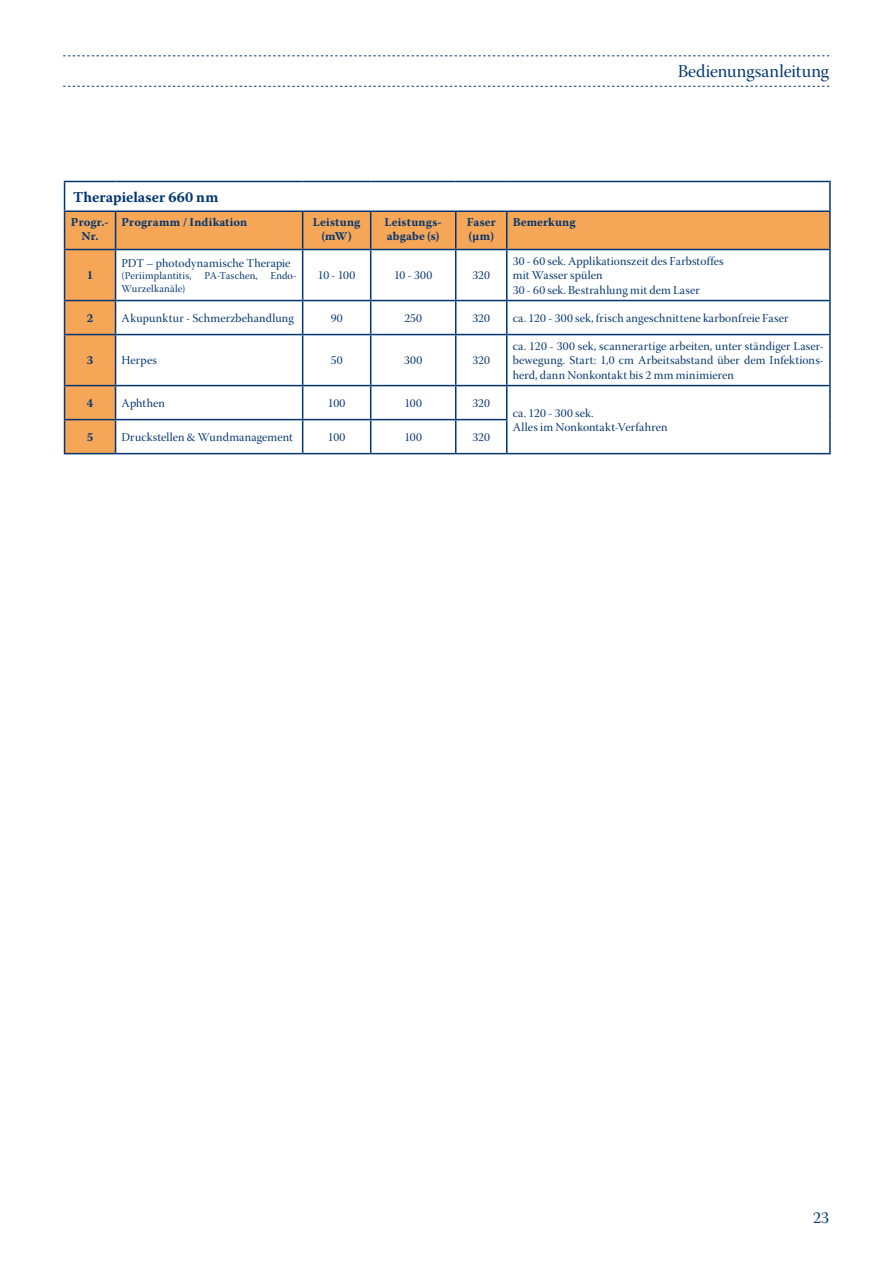
<style>
.page{position:relative;width:893px;height:1263px;background:#fff}
.page>*{position:absolute;margin:0;border:0;box-sizing:border-box;transform-origin:0 0}
.t1{font:18px "Warnock Pro Subh";color:#003571}
.t2{font:16.5px "Warnock Pro Subh";color:#003571}
.t3{font:700 15px "Warnock Pro";letter-spacing:.005em;color:#003571}
.t4{font:12px/14.4px "Warnock Pro Subh";letter-spacing:.01em;color:#003571}
.t5{font:700 12px/14.4px "Warnock Pro";letter-spacing:.015em;color:#003571;text-align:center}
.t6{font:10.5px/12.6px "Warnock Pro Subh";letter-spacing:.015em;color:#003571}
</style>
<div class="page">
<svg style="left:63px;top:56px;width:766px;height:1px"></svg>
<svg style="left:63px;top:86px;width:766px;height:1px"></svg>
<svg style="left:65px;top:212px;width:764px;height:241px"></svg>
<svg style="left:64px;top:182px;width:1px;height:28px"></svg>
<hr style="left:64px;top:181px;width:52px;height:1px;background:#003571">
<hr style="left:116px;top:181px;width:187px;height:1px;background:#003571">
<hr style="left:303px;top:181px;width:68px;height:1px;background:#003571">
<hr style="left:371px;top:181px;width:85px;height:1px;background:#003571">
<hr style="left:456px;top:181px;width:51px;height:1px;background:#003571">
<hr style="left:507px;top:181px;width:324px;height:1px;background:#003571">
<hr style="left:829px;top:182px;width:2px;height:28px;background:#003571">
<hr style="left:64px;top:212px;width:1px;height:37px;background:#003571">
<hr style="left:64px;top:210px;width:52px;height:2px;background:#003571">
<hr style="left:115px;top:212px;width:1px;height:37px;background:#003571">
<hr style="left:116px;top:210px;width:187px;height:2px;background:#003571">
<hr style="left:303px;top:210px;width:68px;height:2px;background:#003571">
<hr style="left:371px;top:210px;width:85px;height:2px;background:#003571">
<hr style="left:456px;top:210px;width:51px;height:2px;background:#003571">
<hr style="left:507px;top:210px;width:324px;height:2px;background:#003571">
<hr style="left:302px;top:212px;width:1px;height:37px;background:#003571">
<hr style="left:370px;top:212px;width:1px;height:37px;background:#003571">
<hr style="left:455px;top:212px;width:1px;height:37px;background:#003571">
<hr style="left:506px;top:212px;width:1px;height:37px;background:#003571">
<hr style="left:829px;top:212px;width:2px;height:37px;background:#003571">
<hr style="left:64px;top:250px;width:1px;height:50px;background:#003571">
<hr style="left:64px;top:301px;width:1px;height:33px;background:#003571">
<hr style="left:64px;top:249px;width:52px;height:1px;background:#003571">
<hr style="left:64px;top:300px;width:52px;height:1px;background:#003571">
<hr style="left:115px;top:250px;width:1px;height:50px;background:#003571">
<hr style="left:115px;top:301px;width:1px;height:33px;background:#003571">
<hr style="left:116px;top:249px;width:187px;height:1px;background:#003571">
<hr style="left:303px;top:249px;width:68px;height:1px;background:#003571">
<hr style="left:371px;top:249px;width:85px;height:1px;background:#003571">
<hr style="left:456px;top:249px;width:51px;height:1px;background:#003571">
<hr style="left:507px;top:249px;width:324px;height:1px;background:#003571">
<hr style="left:302px;top:250px;width:1px;height:50px;background:#003571">
<hr style="left:370px;top:250px;width:1px;height:50px;background:#003571">
<hr style="left:455px;top:250px;width:1px;height:50px;background:#003571">
<hr style="left:506px;top:250px;width:1px;height:50px;background:#003571">
<hr style="left:829px;top:250px;width:2px;height:50px;background:#003571">
<hr style="left:302px;top:301px;width:1px;height:33px;background:#003571">
<hr style="left:370px;top:301px;width:1px;height:33px;background:#003571">
<hr style="left:455px;top:301px;width:1px;height:33px;background:#003571">
<hr style="left:506px;top:301px;width:1px;height:33px;background:#003571">
<hr style="left:829px;top:301px;width:2px;height:33px;background:#003571">
<hr style="left:116px;top:300px;width:187px;height:1px;background:#003571">
<hr style="left:303px;top:300px;width:68px;height:1px;background:#003571">
<hr style="left:371px;top:300px;width:85px;height:1px;background:#003571">
<hr style="left:456px;top:300px;width:51px;height:1px;background:#003571">
<hr style="left:507px;top:300px;width:324px;height:1px;background:#003571">
<hr style="left:64px;top:335px;width:1px;height:50px;background:#003571">
<hr style="left:64px;top:334px;width:52px;height:1px;background:#003571">
<hr style="left:115px;top:335px;width:1px;height:50px;background:#003571">
<hr style="left:116px;top:334px;width:187px;height:1px;background:#003571">
<hr style="left:303px;top:334px;width:68px;height:1px;background:#003571">
<hr style="left:371px;top:334px;width:85px;height:1px;background:#003571">
<hr style="left:456px;top:334px;width:51px;height:1px;background:#003571">
<hr style="left:507px;top:334px;width:324px;height:1px;background:#003571">
<hr style="left:302px;top:335px;width:1px;height:50px;background:#003571">
<hr style="left:370px;top:335px;width:1px;height:50px;background:#003571">
<hr style="left:455px;top:335px;width:1px;height:50px;background:#003571">
<hr style="left:506px;top:335px;width:1px;height:50px;background:#003571">
<hr style="left:829px;top:335px;width:2px;height:50px;background:#003571">
<hr style="left:64px;top:386px;width:1px;height:33px;background:#003571">
<hr style="left:64px;top:385px;width:52px;height:1px;background:#003571">
<hr style="left:115px;top:386px;width:1px;height:33px;background:#003571">
<hr style="left:116px;top:385px;width:187px;height:1px;background:#003571">
<hr style="left:303px;top:385px;width:68px;height:1px;background:#003571">
<hr style="left:371px;top:385px;width:85px;height:1px;background:#003571">
<hr style="left:456px;top:385px;width:51px;height:1px;background:#003571">
<hr style="left:302px;top:386px;width:1px;height:33px;background:#003571">
<hr style="left:370px;top:386px;width:1px;height:33px;background:#003571">
<hr style="left:455px;top:386px;width:1px;height:33px;background:#003571">
<hr style="left:506px;top:386px;width:1px;height:33px;background:#003571">
<hr style="left:507px;top:385px;width:324px;height:1px;background:#003571">
<hr style="left:829px;top:386px;width:2px;height:34px;background:#003571">
<hr style="left:829px;top:420px;width:2px;height:33px;background:#003571">
<hr style="left:64px;top:420px;width:1px;height:33px;background:#003571">
<hr style="left:64px;top:419px;width:52px;height:1px;background:#003571">
<hr style="left:64px;top:453px;width:52px;height:1px;background:#003571">
<hr style="left:115px;top:420px;width:1px;height:33px;background:#003571">
<hr style="left:116px;top:419px;width:187px;height:1px;background:#003571">
<hr style="left:116px;top:453px;width:187px;height:1px;background:#003571">
<hr style="left:302px;top:420px;width:1px;height:33px;background:#003571">
<hr style="left:303px;top:419px;width:68px;height:1px;background:#003571">
<hr style="left:371px;top:419px;width:85px;height:1px;background:#003571">
<hr style="left:456px;top:419px;width:51px;height:1px;background:#003571">
<hr style="left:370px;top:420px;width:1px;height:33px;background:#003571">
<hr style="left:455px;top:420px;width:1px;height:33px;background:#003571">
<hr style="left:303px;top:453px;width:68px;height:1px;background:#003571">
<hr style="left:371px;top:453px;width:85px;height:1px;background:#003571">
<hr style="left:456px;top:453px;width:51px;height:1px;background:#003571">
<hr style="left:506px;top:420px;width:1px;height:33px;background:#003571">
<hr style="left:507px;top:453px;width:324px;height:1px;background:#003571">
<h1 class="t1" style="left:678px;top:61px;width:153px">Bedienungsanleitung</h1>
<p class="t3" style="left:73px;top:188px;width:147px">Therapielaser 660 nm</p>
<p class="t5" style="left:71px;top:215px;width:40px">Progr.-<br>Nr.</p>
<p class="t5" style="left:122px;top:215px;width:127px">Programm / Indikation</p>
<p class="t5" style="left:313px;top:215px;width:49px">Leistung (mW)</p>
<p class="t5" style="left:384px;top:215px;width:59px;text-align:left">Leistungs&shy;abgabe (s)</p>
<p class="t5" style="left:467px;top:215px;width:31px;text-align:left">Faser (μm)</p>
<p class="t5" style="left:513px;top:215px;width:64px">Bemerkung</p>
<p class="t5" style="left:87px;top:268px;width:8px">1</p>
<p class="t4" style="left:513px;top:255px;width:212px">30 - 60 sek. Applikationszeit des Farbstoffes mit Wasser spülen<br>30 - 60 sek. Bestrahlung mit dem Laser</p>
<p class="t4" style="left:122px;top:257px;width:171px">PDT – photodynamische Therapie</p>
<p class="t6" style="left:122px;top:271px;width:177px">(Periimplantitis, PA-Taschen, Endo-<br>Wurzelkanäle)</p>
<p class="t4" style="left:318px;top:270px;width:39px">10 - 100</p>
<p class="t4" style="left:394px;top:270px;width:40px">10 - 300</p>
<p class="t4" style="left:472px;top:270px;width:19px">320</p>
<p class="t5" style="left:87px;top:311px;width:8px">2</p>
<p class="t4" style="left:122px;top:312px;width:174px">Akupunktur - Schmerzbehandlung</p>
<p class="t4" style="left:331px;top:312px;width:13px">90</p>
<p class="t4" style="left:404px;top:312px;width:19px">250</p>
<p class="t4" style="left:472px;top:312px;width:19px">320</p>
<p class="t4" style="left:513px;top:312px;width:277px">ca. 120 - 300 sek, frisch angeschnittene karbonfreie Faser</p>
<p class="t5" style="left:87px;top:353px;width:8px">3</p>
<p class="t4" style="left:122px;top:355px;width:37px">Herpes</p>
<p class="t4" style="left:331px;top:355px;width:13px">50</p>
<p class="t4" style="left:404px;top:355px;width:20px">300</p>
<p class="t4" style="left:472px;top:355px;width:19px">320</p>
<p class="t4" style="left:513px;top:340px;width:313px;text-align:justify">ca. 120 - 300 sek, scannerartige arbeiten, unter ständiger Laser&shy;bewegung. Start: 1,0 cm Arbeitsabstand über dem Infektions&shy;herd, dann Nonkontakt bis 2 mm minimieren</p>
<p class="t5" style="left:87px;top:396px;width:8px">4</p>
<p class="t4" style="left:122px;top:397px;width:45px">Aphthen</p>
<p class="t4" style="left:328px;top:397px;width:19px">100</p>
<p class="t4" style="left:404px;top:397px;width:19px">100</p>
<p class="t4" style="left:472px;top:397px;width:19px">320</p>
<p class="t5" style="left:87px;top:430px;width:8px">5</p>
<p class="t4" style="left:122px;top:431px;width:173px">Druckstellen &amp; Wundmanagement</p>
<p class="t4" style="left:328px;top:431px;width:19px">100</p>
<p class="t4" style="left:404px;top:431px;width:19px">100</p>
<p class="t4" style="left:472px;top:431px;width:19px">320</p>
<p class="t4" style="left:513px;top:407px;width:156px">ca. 120 - 300 sek.<br>Alles im Nonkontakt-Verfahren</p>
<h2 class="t2" style="left:813px;top:1208px;width:17px">23</h2>
</div>
